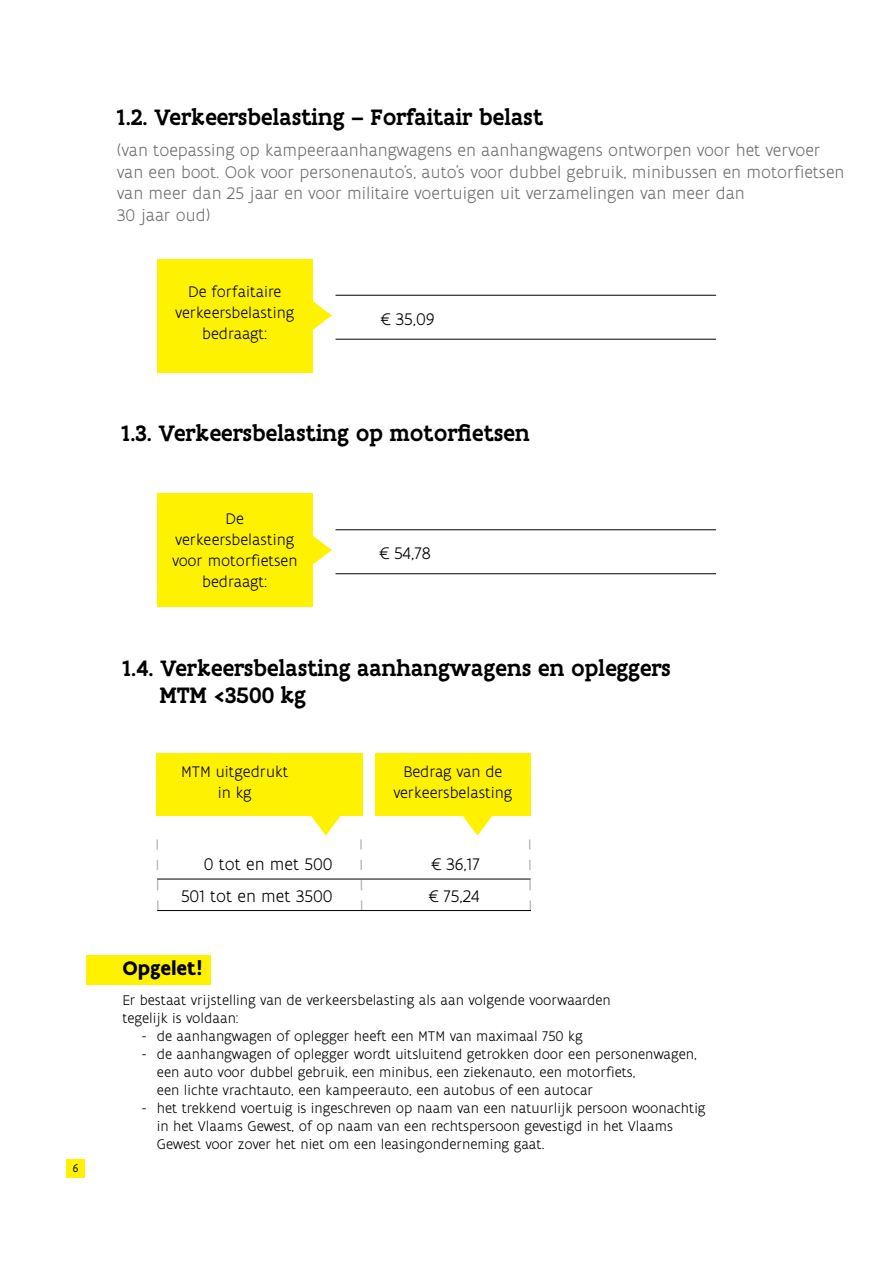
<style>
.page{position:relative;width:893px;height:1263px;background:#fff}
.page>*{position:absolute;margin:0;border:0;box-sizing:border-box;transform-origin:0 0}
.t1{font:500 24px/27px "Flanders Art Serif";color:#000}
.t2{font:700 21px "Flanders Art Sans";color:#000}
.t3{font:300 18px/21.6px "Flanders Art Sans";color:#6d6e71}
.t4{font:300 18px "Flanders Art Sans";color:#000}
.t5{font:300 16.5px/21px "Flanders Art Sans";color:#000;text-align:center}
.t6{font:300 15px/18px "Flanders Art Sans";color:#000}
.t7{font:12px "Flanders Art Serif";color:#000}
</style>
<div class="page">
<svg style="left:359px;top:839px;width:4px;height:73px"></svg>
<svg style="left:156px;top:839px;width:3px;height:73px"></svg>
<div style="left:157px;top:259px;width:155px;height:113px;background:#fff200"></div>
<div style="left:157px;top:493px;width:155px;height:114px;background:#fff200"></div>
<svg style="left:312px;top:297px;width:20px;height:37px"></svg>
<svg style="left:312px;top:532px;width:20px;height:36px"></svg>
<hr style="left:336px;top:339px;width:380px;height:1px;background:#000">
<hr style="left:336px;top:573px;width:380px;height:1px;background:#000">
<hr style="left:336px;top:295px;width:380px;height:1px;background:#000">
<hr style="left:336px;top:529px;width:380px;height:1px;background:#000">
<hr style="left:157px;top:879px;width:374px;height:1px;background:#000">
<hr style="left:157px;top:910px;width:375px;height:1px;background:#000">
<div style="left:156px;top:753px;width:207px;height:63px;background:#fff200"></div>
<div style="left:375px;top:753px;width:155px;height:63px;background:#fff200"></div>
<svg style="left:311px;top:816px;width:30px;height:19px"></svg>
<svg style="left:463px;top:816px;width:29px;height:19px"></svg>
<div style="left:86px;top:955px;width:124px;height:29px;background:#fff200"></div>
<svg style="left:528px;top:839px;width:4px;height:73px"></svg>
<div style="left:66px;top:1159px;width:19px;height:19px;background:#fff200"></div>
<p class="t7" style="left:73px;top:1161px;width:7px">6</p>
<h1 class="t1" style="left:117px;top:104px;width:428px">1.2. Verkeersbelasting – Forfaitair belast</h1>
<p class="t3" style="left:117px;top:140px;width:729px">(van toepassing op kampeeraanhangwagens en aanhangwagens ontworpen voor het vervoer van een boot. Ook voor personenauto’s, auto’s voor dubbel gebruik, minibussen en motorfietsen van meer dan 25 jaar en voor militaire voertuigen uit verzamelingen van meer dan<br>30 jaar oud)</p>
<p class="t5" style="left:175px;top:282px;width:120px">De forfaitaire verkeersbelasting bedraagt:</p>
<p class="t4" style="left:381px;top:308px;width:56px">€35,09</p>
<h1 class="t1" style="left:122px;top:420px;width:409px">1.3. Verkeersbelasting op motorfietsen</h1>
<p class="t5" style="left:172px;top:508px;width:127px">De verkeersbelasting voor motorfietsen bedraagt:</p>
<p class="t4" style="left:379px;top:542px;width:53px">€54,78</p>
<h1 class="t1" style="left:160px;top:655px;width:513px;text-indent:-37px">1.4. Verkeersbelasting aanhangwagens en opleggers<br>MTM &lt;3500 kg</h1>
<p class="t5" style="left:181px;top:761px;width:109px">MTM uitgedrukt in kg</p>
<p class="t5" style="left:393px;top:761px;width:120px">Bedrag van de verkeersbelasting</p>
<p class="t4" style="left:204px;top:854px;width:130px">0 tot en met 500</p>
<p class="t4" style="left:431px;top:854px;width:50px">€36,17</p>
<p class="t4" style="left:181px;top:885px;width:153px">501 tot en met 3500</p>
<p class="t4" style="left:428px;top:885px;width:53px">€75,24</p>
<h2 class="t2" style="left:122px;top:955px;width:82px">Opgelet!</h2>
<p class="t6" style="left:122px;top:992px;width:490px">Er bestaat vrijstelling van de verkeersbelasting als aan volgende voorwaarden tegelijk is voldaan:</p>
<p class="t6" style="left:142px;top:1028px;width:442px">- de aanhangwagen of oplegger heeft een MTM van maximaal 750 kg</p>
<p class="t6" style="left:157px;top:1046px;width:541px;text-indent:-15px">- de aanhangwagen of oplegger wordt uitsluitend getrokken door een personenwagen, een auto voor dubbel gebruik, een minibus, een ziekenauto, een motorfiets,<br>een lichte vrachtauto, een kampeerauto, een autobus of een autocar</p>
<p class="t6" style="left:157px;top:1100px;width:550px;text-indent:-15px">- het trekkend voertuig is ingeschreven op naam van een natuurlijk persoon woonachtig in het Vlaams Gewest, of op naam van een rechtspersoon gevestigd in het Vlaams<br>Gewest voor zover het niet om een leasingonderneming gaat.</p>
</div>
